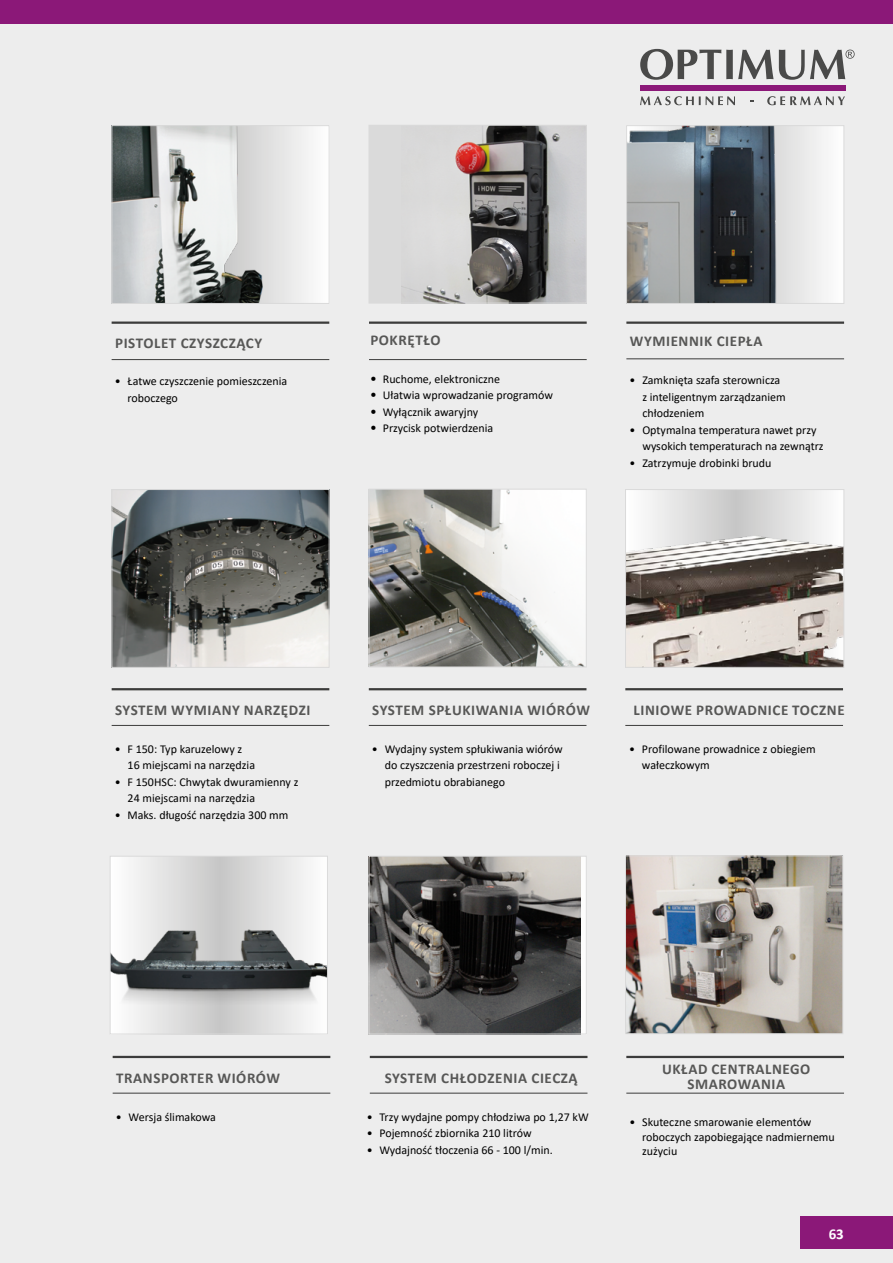
<style>
.page{position:relative;width:893px;height:1263px;background:#fff}
.page>*{position:absolute;margin:0;border:0;box-sizing:border-box;transform-origin:0 0}
.t1{font:700 15px/15px "Calibri";letter-spacing:.04em;color:#575756;text-align:center}
.t2{font:700 15px "Calibri";color:#fff}
.t3{font:12px/16.5px "Calibri";color:#000}
.s1{font-size:13.5px}
</style>
<div class="page">
<div style="left:0;top:10px;width:893px;height:1253px;background:#ededed"></div>
<hr style="left:112px;top:321px;width:217px;height:3px;background:#3c3c3b">
<hr style="left:369px;top:321px;width:218px;height:3px;background:#3c3c3b">
<hr style="left:626px;top:321px;width:218px;height:3px;background:#3c3c3b">
<hr style="left:112px;top:359px;width:217px;height:1px;background:#3c3c3b">
<hr style="left:369px;top:359px;width:218px;height:1px;background:#3c3c3b">
<hr style="left:626px;top:358px;width:218px;height:1px;background:#3c3c3b">
<hr style="left:369px;top:688px;width:217px;height:2px;background:#3c3c3b">
<hr style="left:369px;top:725px;width:217px;height:1px;background:#3c3c3b">
<hr style="left:625px;top:688px;width:218px;height:2px;background:#3c3c3b">
<hr style="left:625px;top:725px;width:218px;height:1px;background:#3c3c3b">
<hr style="left:112px;top:688px;width:217px;height:2px;background:#3c3c3b">
<hr style="left:112px;top:725px;width:217px;height:1px;background:#3c3c3b">
<hr style="left:370px;top:1056px;width:217px;height:2px;background:#3c3c3b">
<hr style="left:370px;top:1093px;width:217px;height:1px;background:#3c3c3b">
<hr style="left:626px;top:1056px;width:218px;height:2px;background:#3c3c3b">
<hr style="left:626px;top:1093px;width:218px;height:1px;background:#3c3c3b">
<hr style="left:113px;top:1056px;width:217px;height:2px;background:#3c3c3b">
<hr style="left:113px;top:1093px;width:217px;height:1px;background:#3c3c3b">
<svg style="left:640px;top:49px;width:133px;height:31px"></svg>
<div style="left:640px;top:86px;width:205px;height:5px;background:#8b1878"></div>
<svg style="left:640px;top:96px;width:95px;height:9px"></svg>
<svg style="left:767px;top:96px;width:78px;height:9px"></svg>
<svg style="left:779px;top:50px;width:76px;height:30px"></svg>
<div style="left:0;top:0;width:893px;height:23px;background:#8b1878"></div>
<div style="left:800px;top:1216px;width:93px;height:33px;background:#8b1878"></div>
<div style="left:112px;top:126px;width:217px;height:177px;background:#f4f4f4"></div>
<img style="left:114px;top:127px;width:177px;height:175px">
<div style="left:112px;top:125px;width:217px;height:179px;border:1px solid #dadada"></div>
<div style="left:369px;top:125px;width:217px;height:178px;background:#dadada"></div>
<img style="left:402px;top:127px;width:182px;height:174px">
<div style="left:369px;top:125px;width:217px;height:178px;border:1px solid #dadada"></div>
<div style="left:627px;top:126px;width:217px;height:177px;background:#f6f6f6"></div>
<img style="left:628px;top:127px;width:188px;height:175px">
<div style="left:626px;top:125px;width:218px;height:179px;border:1px solid #dadada"></div>
<img style="left:114px;top:491px;width:213px;height:174px">
<div style="left:112px;top:489px;width:217px;height:178px;border:1px solid #dadada"></div>
<img style="left:371px;top:491px;width:213px;height:174px">
<div style="left:369px;top:489px;width:217px;height:178px;border:1px solid #dadada"></div>
<img style="left:627px;top:491px;width:215px;height:174px">
<div style="left:625px;top:489px;width:219px;height:178px;border:1px solid #dadada"></div>
<svg style="left:112px;top:858px;width:214px;height:174px"></svg>
<img style="left:112px;top:926px;width:214px;height:87px">
<div style="left:110px;top:856px;width:218px;height:178px;border:1px solid #dadada"></div>
<img style="left:371px;top:858px;width:210px;height:174px">
<div style="left:369px;top:856px;width:217px;height:178px;border:1px solid #dadada"></div>
<img style="left:627px;top:858px;width:214px;height:174px">
<div style="left:625px;top:856px;width:218px;height:178px;border:1px solid #dadada"></div>
<p class="t1" style="left:115px;top:335px;width:149px">PISTOLET CZYSZCZĄCY</p>
<p class="t3" style="left:128px;top:373px;width:161px;text-indent:-13px">• Łatwe czyszczenie pomieszczenia roboczego</p>
<p class="t1" style="left:370px;top:332px;width:72px">POKRĘTŁO</p>
<p class="t3" style="left:370px;top:370px;width:132px"><span class="s1">•</span> Ruchome, elektroniczne</p>
<p class="t3" style="left:370px;top:386px;width:184px"><span class="s1">•</span> Ułatwia wprowadzanie programów</p>
<p class="t3" style="left:370px;top:403px;width:110px"><span class="s1">•</span> Wyłącznik awaryjny</p>
<p class="t3" style="left:370px;top:419px;width:125px"><span class="s1">•</span> Przycisk potwierdzenia</p>
<p class="t1" style="left:630px;top:334px;width:134px">WYMIENNIK CIEPŁA</p>
<p class="t3" style="left:642px;top:372px;width:145px;text-indent:-13px">• Zamknięta szafa sterownicza z inteligentnym zarządzaniem chłodzeniem</p>
<p class="t3" style="left:642px;top:421px;width:183px;text-indent:-13px">• Optymalna temperatura nawet przy wysokich temperaturach na zewnątrz</p>
<p class="t3" style="left:630px;top:454px;width:143px">• Zatrzymuje drobinki brudu</p>
<p class="t1" style="left:115px;top:702px;width:197px">SYSTEM WYMIANY NARZĘDZI</p>
<p class="t3" style="left:128px;top:740px;width:129px;text-indent:-13px">• F 150: Typ karuzelowy z<br>16 miejscami na narzędzia</p>
<p class="t3" style="left:128px;top:773px;width:172px;text-indent:-13px">• F 150HSC: Chwytak dwuramienny z<br>24 miejscami na narzędzia</p>
<p class="t3" style="left:115px;top:806px;width:175px">• Maks. długość narzędzia 300 mm</p>
<p class="t1" style="left:372px;top:702px;width:219px">SYSTEM SPŁUKIWANIA WIÓRÓW</p>
<p class="t3" style="left:385px;top:740px;width:180px;text-indent:-13px">• Wydajny system spłukiwania wiórów do czyszczenia przestrzeni roboczej i przedmiotu obrabianego</p>
<p class="t1" style="left:634px;top:702px;width:213px">LINIOWE PROWADNICE TOCZNE</p>
<p class="t3" style="left:642px;top:740px;width:175px;text-indent:-13px">• Profilowane prowadnice z obiegiem wałeczkowym</p>
<p class="t1" style="left:116px;top:1070px;width:165px">TRANSPORTER WIÓRÓW</p>
<p class="t3" style="left:116px;top:1108px;width:102px">• Wersja ślimakowa</p>
<p class="t1" style="left:385px;top:1070px;width:194px">SYSTEM CHŁODZENIA CIECZĄ</p>
<p class="t3" style="left:367px;top:1108px;width:224px">• Trzy wydajne pompy chłodziwa po 1,27 kW</p>
<p class="t3" style="left:367px;top:1125px;width:167px">• Pojemność zbiornika 210 litrów</p>
<p class="t3" style="left:367px;top:1141px;width:188px">• Wydajność tłoczenia 66 - 100 l/min.</p>
<p class="t1" style="left:662px;top:1061px;width:150px">UKŁAD CENTRALNEGO<br>SMAROWANIA</p>
<p class="t3" style="left:642px;top:1115px;width:194px;line-height:14.4px;text-indent:-13px">• Skuteczne smarowanie elementów roboczych zapobiegające nadmiernemu zużyciu</p>
<p class="t2" style="left:829px;top:1224px;width:17px">63</p>
</div>
